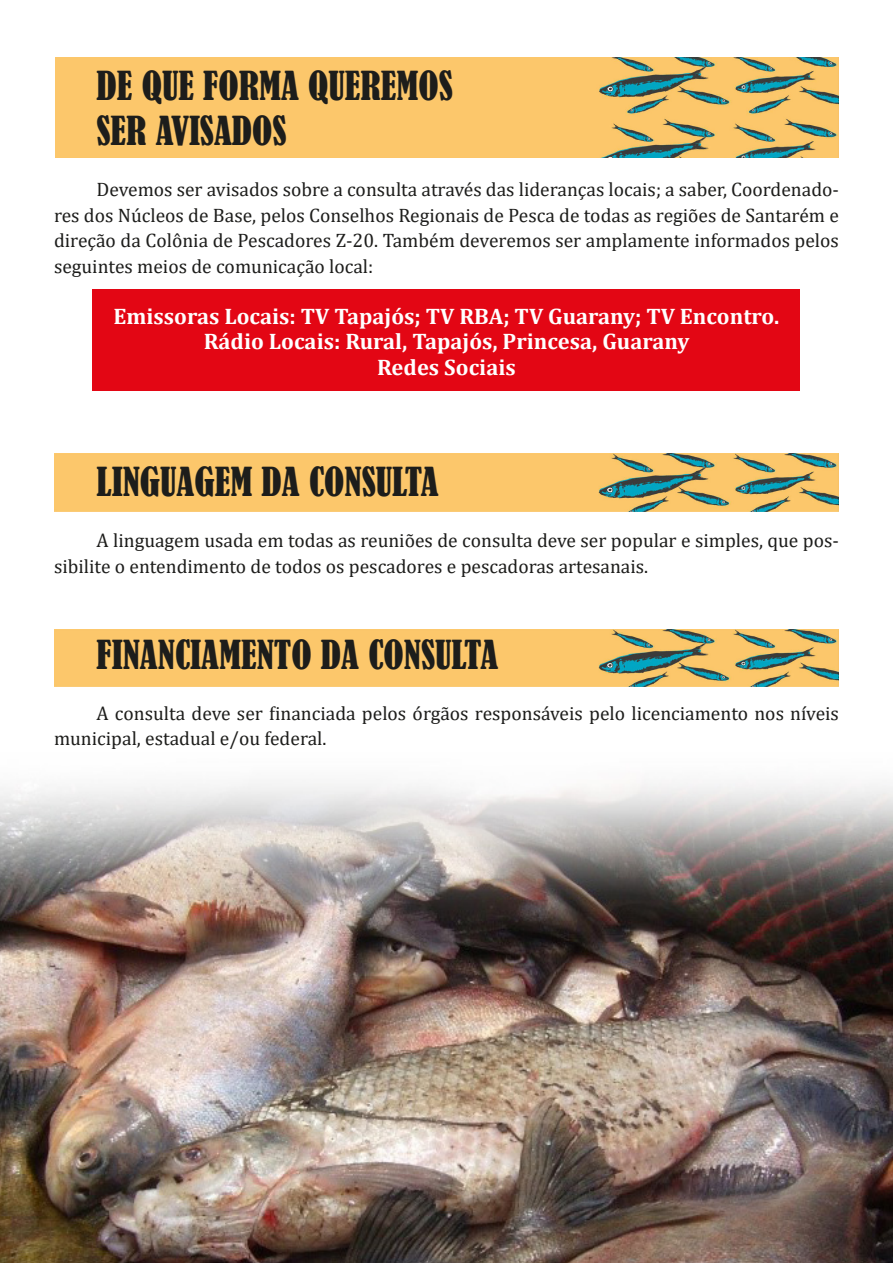
<style>
.page{position:relative;width:893px;height:1263px;background:#fff}
.page>*{position:absolute;margin:0;border:0;box-sizing:border-box;transform-origin:0 0}
.titulo{font:condensed 37.5px "Bernard";color:#1d1d1b}
.t1{font:700 22.5px "Cambria";color:#fff}
.t2{font:19.5px/25.5px "Cambria";color:#1d1d1b}
</style>
<div class="page">
<img style="left:0;top:782px;width:893px;height:481px">
<div style="left:93px;top:289px;width:707px;height:101px;background:#e30614"></div>
<img style="left:56px;top:57px;width:783px;height:101px">
<img style="left:54px;top:454px;width:785px;height:57px">
<img style="left:54px;top:629px;width:785px;height:57px">
<p class="titulo" style="left:97px;top:64px;width:358px">DE QUE FORMA QUEREMOS</p>
<p class="titulo" style="left:97px;top:109px;width:192px">SER AVISADOS</p>
<p class="t2" style="left:54px;top:177px;width:786px;text-align:justify;text-indent:43px">Devemos ser avisados sobre a consulta através das lideranças locais; a saber, Coordenado&shy;res dos Núcleos de Base, pelos Conselhos Regionais de Pesca de todas as regiões de Santarém e direção da Colônia de Pescadores Z-20. Também deveremos ser amplamente informados pelos seguintes meios de comunicação local:</p>
<p class="t1" style="left:114px;top:300px;width:667px">Emissoras Locais: TV Tapajós; TV RBA; TV Guarany; TV Encontro.</p>
<p class="t1" style="left:204px;top:326px;width:487px">Rádio Locais: Rural, Tapajós, Princesa, Guarany</p>
<p class="t1" style="left:377px;top:351px;width:140px">Redes Sociais</p>
<p class="titulo" style="left:97px;top:460px;width:344px">LINGUAGEM DA CONSULTA</p>
<p class="t2" style="left:54px;top:528px;width:786px;text-indent:43px">A linguagem usada em todas as reuniões de consulta deve ser popular e simples, que pos&shy;sibilite o entendimento de todos os pescadores e pescadoras artesanais.</p>
<p class="titulo" style="left:97px;top:633px;width:403px">FINANCIAMENTO DA CONSULTA</p>
<p class="t2" style="left:54px;top:700px;width:786px;text-indent:43px">A consulta deve ser financiada pelos órgãos responsáveis pelo licenciamento nos níveis municipal, estadual e/ou federal.</p>
</div>
